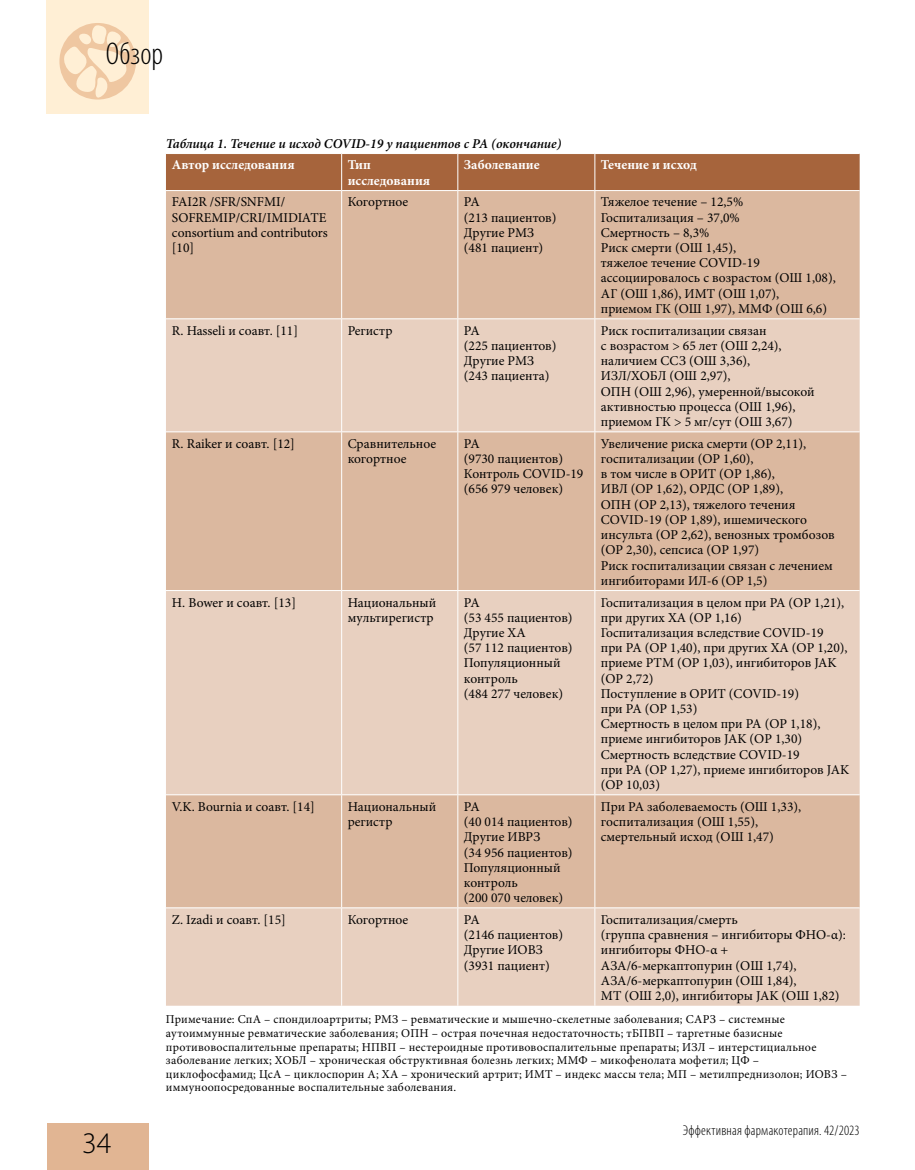
<style>
.page{position:relative;width:915px;height:1170px;background:#fff}
.page>*{position:absolute;margin:0;border:0;box-sizing:border-box;transform-origin:0 0}
.t1{font:300 condensed 31.5px "Myriad Pro";letter-spacing:.005em;color:#000}
.t2{font:300 30px "Myriad Pro";color:#000}
.t3{font:300 condensed 14.25px "Myriad Pro";letter-spacing:.015em;color:#000}
.t4{font:13.5px/15.1px "Minion Pro";color:#000}
.t5{font:700 13.5px/15.1px "Minion Pro";color:#fff}
.t6{font:italic 600 13.5px "Minion Pro";letter-spacing:-.005em;color:#000}
.t7{font:12px/13.5px "Minion Pro";letter-spacing:.015em;color:#000}
</style>
<div class="page">
<div style="left:47px;top:0;width:102px;height:113px;background:#ffefd5"></div>
<svg style="left:59px;top:23px;width:77px;height:76px"></svg>
<svg style="left:63px;top:24px;width:69px;height:75px"></svg>
<div style="left:47px;top:1123px;width:101px;height:46px;background:#e1b593"></div>
<div style="left:166px;top:154px;width:693px;height:36px;background:#a6643c"></div>
<div style="left:166px;top:191px;width:693px;height:127px;background:#dbb89f"></div>
<svg style="left:166px;top:319px;width:693px;height:686px;background:#e2c6b3"></svg>
<hr style="left:341px;top:154px;width:1px;height:36px;background:#fff">
<hr style="left:457px;top:154px;width:1px;height:36px;background:#fff">
<hr style="left:594px;top:154px;width:1px;height:36px;background:#fff">
<hr style="left:341px;top:191px;width:1px;height:127px;background:#fff">
<hr style="left:457px;top:191px;width:1px;height:127px;background:#fff">
<hr style="left:594px;top:191px;width:1px;height:127px;background:#fff">
<hr style="left:341px;top:319px;width:1px;height:112px;background:#fff">
<hr style="left:457px;top:319px;width:1px;height:112px;background:#fff">
<hr style="left:594px;top:319px;width:1px;height:112px;background:#fff">
<hr style="left:166px;top:431px;width:175px;height:1px;background:#fff">
<hr style="left:341px;top:431px;width:116px;height:1px;background:#fff">
<hr style="left:341px;top:432px;width:1px;height:158px;background:#fff">
<hr style="left:457px;top:431px;width:137px;height:1px;background:#fff">
<hr style="left:457px;top:432px;width:1px;height:158px;background:#fff">
<hr style="left:594px;top:431px;width:265px;height:1px;background:#fff">
<hr style="left:594px;top:432px;width:1px;height:158px;background:#fff">
<hr style="left:166px;top:590px;width:175px;height:1px;background:#fff">
<hr style="left:341px;top:590px;width:116px;height:1px;background:#fff">
<hr style="left:341px;top:591px;width:1px;height:203px;background:#fff">
<hr style="left:457px;top:590px;width:137px;height:1px;background:#fff">
<hr style="left:457px;top:591px;width:1px;height:203px;background:#fff">
<hr style="left:594px;top:590px;width:265px;height:1px;background:#fff">
<hr style="left:594px;top:591px;width:1px;height:203px;background:#fff">
<hr style="left:166px;top:794px;width:175px;height:1px;background:#fff">
<hr style="left:341px;top:794px;width:116px;height:1px;background:#fff">
<hr style="left:341px;top:795px;width:1px;height:112px;background:#fff">
<hr style="left:457px;top:794px;width:137px;height:1px;background:#fff">
<hr style="left:457px;top:795px;width:1px;height:112px;background:#fff">
<hr style="left:594px;top:794px;width:265px;height:1px;background:#fff">
<hr style="left:594px;top:795px;width:1px;height:112px;background:#fff">
<hr style="left:166px;top:907px;width:175px;height:1px;background:#fff">
<hr style="left:341px;top:907px;width:116px;height:1px;background:#fff">
<hr style="left:341px;top:908px;width:1px;height:97px;background:#fff">
<hr style="left:457px;top:907px;width:137px;height:1px;background:#fff">
<hr style="left:457px;top:908px;width:1px;height:97px;background:#fff">
<hr style="left:594px;top:907px;width:265px;height:1px;background:#fff">
<hr style="left:594px;top:908px;width:1px;height:97px;background:#fff">
<h1 class="t1" style="left:106px;top:35px;width:59px">Обзор</h1>
<p class="t6" style="left:166px;top:134px;width:397px">Таблица 1. Течение и исход COVID-19 у пациентов с РА (окончание)</p>
<h2 class="t2" style="left:82px;top:1126px;width:31px">34</h2>
<p class="t5" style="left:172px;top:157px;width:124px">Автор исследования</p>
<p class="t5" style="left:347px;top:157px;width:84px">Тип исследования</p>
<p class="t5" style="left:463px;top:157px;width:77px">Заболевание</p>
<p class="t5" style="left:600px;top:157px;width:97px">Течение и исход</p>
<p class="t4" style="left:172px;top:194px;width:157px">FAI2R /SFR/SNFMI/<br>SOFREMIP/CRI/IMIDIATE consortium and contributors [10]</p>
<p class="t4" style="left:347px;top:194px;width:62px">Когортное</p>
<p class="t4" style="left:463px;top:194px;width:94px">РА<br>(213 пациентов)<br>Другие РМЗ (481 пациент)</p>
<p class="t4" style="left:600px;top:194px;width:236px">Тяжелое течение – 12,5%<br>Госпитализация – 37,0%<br>Смертность – 8,3%<br>Риск смерти (OШ 1,45),<br>тяжелое течение COVID-19 ассоциировалось с возрастом (OШ 1,08),<br>АГ (OШ 1,86), ИМТ (OШ 1,07),<br>приемом ГК (OШ 1,97), ММФ (ОШ 6,6)</p>
<p class="t4" style="left:172px;top:323px;width:128px">R. Hasseli и соавт. [11]</p>
<p class="t4" style="left:347px;top:323px;width:46px">Регистр</p>
<p class="t4" style="left:463px;top:323px;width:94px">РА<br>(225 пациентов)<br>Другие РМЗ (243 пациента)</p>
<p class="t4" style="left:600px;top:323px;width:215px">Риск госпитализации связан<br>с возрастом &gt; 65 лет (OШ 2,24), наличием ССЗ (OШ 3,36),<br>ИЗЛ/ХОБЛ (OШ 2,97),<br>ОПН (OШ 2,96), умеренной/высокой активностью процесса (OШ 1,96), приемом ГК &gt; 5 мг/сут (OШ 3,67)</p>
<p class="t4" style="left:172px;top:436px;width:124px">R. Raiker и соавт. [12]</p>
<p class="t4" style="left:347px;top:436px;width:90px">Сравнительное когортное</p>
<p class="t4" style="left:463px;top:436px;width:121px">РА<br>(9730 пациентов)<br>Контроль COVID-19 (656 979 человек)</p>
<p class="t4" style="left:600px;top:436px;width:235px">Увеличение риска смерти (ОР 2,11), госпитализации (ОР 1,60),<br>в том числе в ОРИТ (ОР 1,86),<br>ИВЛ (ОР 1,62), ОРДС (ОР 1,89),<br>ОПН (ОР 2,13), тяжелого течения<br>COVID-19 (ОР 1,89), ишемического инсульта (ОР 2,62), венозных тромбозов (ОР 2,30), сепсиса (ОР 1,97)<br>Риск госпитализации связан с лечением ингибиторами ИЛ-6 (ОР 1,5)</p>
<p class="t4" style="left:172px;top:594px;width:125px">H. Bower и соавт. [13]</p>
<p class="t4" style="left:347px;top:594px;width:90px">Национальный мультирегистр</p>
<p class="t4" style="left:463px;top:594px;width:110px">РА<br>(53 455 пациентов)<br>Другие ХА<br>(57 112 пациентов)<br>Популяционный контроль<br>(484 277 человек)</p>
<p class="t4" style="left:600px;top:594px;width:250px">Госпитализация в целом при РА (ОР 1,21), при других ХА (ОР 1,16)<br>Госпитализация вследствие COVID-19<br>при РА (ОР 1,40), при других ХА (ОР 1,20), приеме РТМ (ОР 1,03), ингибиторов JAK (ОР 2,72)<br>Поступление в ОРИТ (COVID-19)<br>при РА (ОР 1,53)<br>Смертность в целом при РА (ОР 1,18), приеме ингибиторов JAK (ОР 1,30)<br>Смертность вследствие COVID-19<br>при РА (ОР 1,27), приеме ингибиторов JAK (ОР 10,03)</p>
<p class="t4" style="left:172px;top:799px;width:144px">V.K. Bournia и соавт. [14]</p>
<p class="t4" style="left:347px;top:799px;width:90px">Национальный регистр</p>
<p class="t4" style="left:463px;top:799px;width:110px">РА<br>(40 014 пациентов)<br>Другие ИВРЗ<br>(34 956 пациентов)<br>Популяционный контроль<br>(200 070 человек)</p>
<p class="t4" style="left:600px;top:799px;width:202px">При РА заболеваемость (ОШ 1,33), госпитализация (ОШ 1,55), смертельный исход (ОШ 1,47)</p>
<p class="t4" style="left:172px;top:912px;width:115px">Z. Izadi и соавт. [15]</p>
<p class="t4" style="left:347px;top:912px;width:62px">Когортное</p>
<p class="t4" style="left:463px;top:912px;width:101px">РА<br>(2146 пациентов)<br>Другие ИОВЗ (3931 пациент)</p>
<p class="t4" style="left:600px;top:912px;width:246px">Госпитализация/смерть<br>(группа сравнения – ингибиторы ФНО-α): ингибиторы ФНО-α +<br>АЗА/6-меркаптопурин (ОШ 1,74),<br>АЗА/6-меркаптопурин (ОШ 1,84),<br>МТ (ОШ 2,0), ингибиторы JAK (ОШ 1,82)</p>
<p class="t7" style="left:166px;top:1012px;width:682px">Примечание: СпА – спондилоартриты; РМЗ – ревматические и мышечно-скелетные заболевания; САРЗ – системные аутоиммунные ревматические заболевания; ОПН – острая почечная недостаточность; тБПВП – таргетные базисные противовоспалительные препараты; НПВП – нестероидные противовоспалительные препараты; ИЗЛ – интерстициальное заболевание легких; ХОБЛ – хроническая обструктивная болезнь легких; ММФ – микофенолата мофетил; ЦФ – циклофосфамид; ЦсА – циклоспорин А; ХА – хронический артрит; ИМТ – индекс массы тела; МП – метилпреднизолон; ИОВЗ – иммуноопосредованные воспалительные заболевания.</p>
<p class="t3" style="left:682px;top:1121px;width:178px">Эффективная фармакотерапия. 42/2023</p>
</div>
